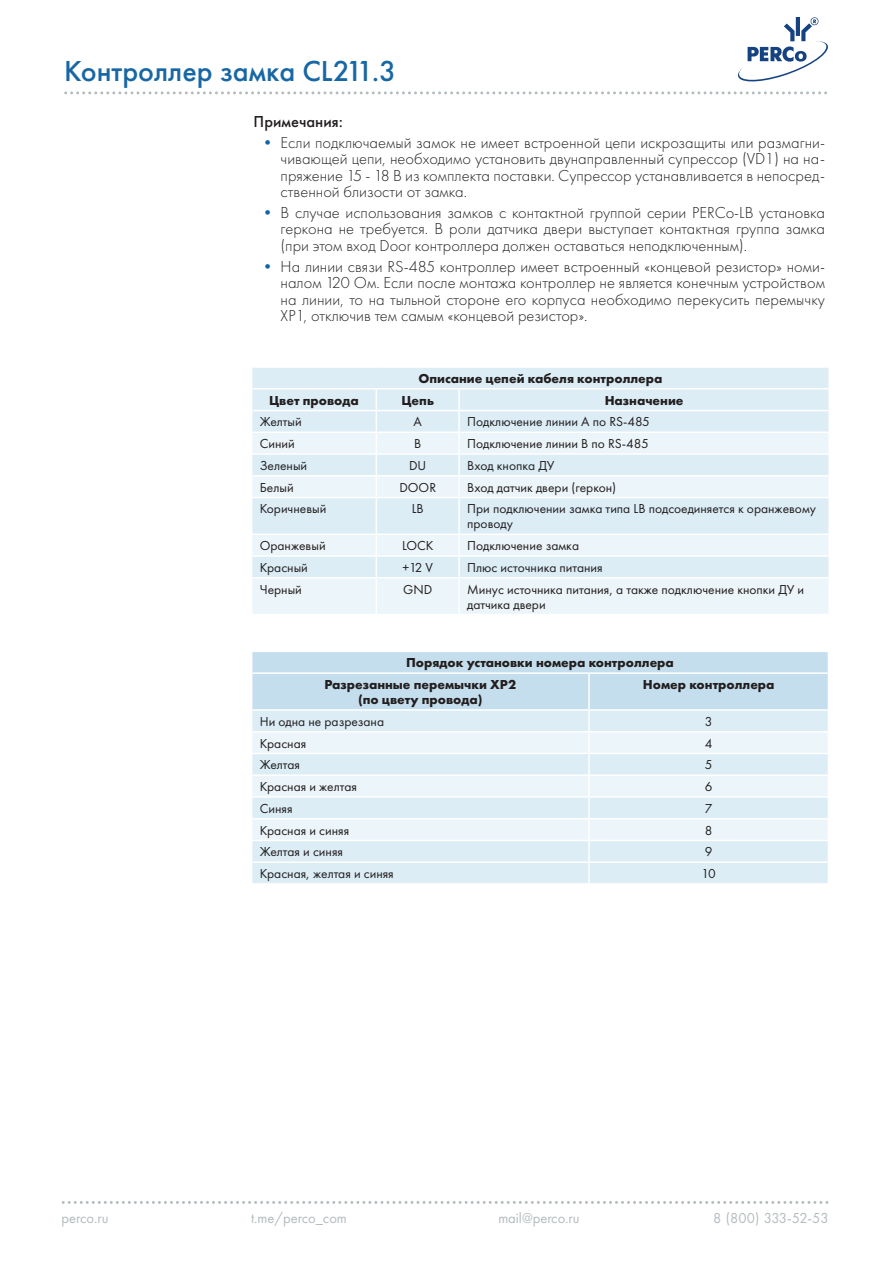
<style>
.page{position:relative;width:893px;height:1263px;background:#fff}
.page>*{position:absolute;margin:0;border:0;box-sizing:border-box;transform-origin:0 0}
.ТОЗ_Заголовок_раздел{font:500 30px "Futura New";color:#1867a5}
.t1{font:300 16.5px/16.5px "Futura New";color:#231f20;text-align:justify}
.СБ_список{font:500 16.5px "Futura New";color:#231f20}
.t2{font:15px "Futura New";color:#b3bbbe}
.t3{font:15px "Futura New";letter-spacing:-.025em;color:#b3bbbe}
.t4{font:13.5px/15px "Futura New";color:#221e1f}
.t5{font:700 13.5px "Futura New";color:#221e1f}
.s1{font-weight:400;color:#1167a6}
</style>
<div class="page">
<svg style="left:66px;top:91px;width:754px;height:3px"></svg>
<svg style="left:63px;top:1201px;width:758px;height:3px"></svg>
<svg style="left:738px;top:18px;width:90px;height:64px"></svg>
<div style="left:252px;top:368px;width:576px;height:63px;background:#dcedf6"></div>
<svg style="left:252px;top:433px;width:576px;height:181px;background:#e5f1f7"></svg>
<hr style="left:458px;top:411px;width:2px;height:20px;background:#fff">
<hr style="left:458px;top:455px;width:2px;height:20px;background:#fff">
<hr style="left:376px;top:498px;width:1px;height:35px;background:#fff">
<hr style="left:458px;top:498px;width:2px;height:35px;background:#fff">
<hr style="left:458px;top:557px;width:2px;height:20px;background:#fff">
<hr style="left:458px;top:433px;width:2px;height:20px;background:#fff">
<hr style="left:251px;top:453px;width:125px;height:2px;background:#fff">
<hr style="left:376px;top:453px;width:83px;height:2px;background:#fff">
<hr style="left:459px;top:453px;width:371px;height:2px;background:#fff">
<hr style="left:252px;top:475px;width:124px;height:1px;background:#fff">
<hr style="left:376px;top:475px;width:83px;height:1px;background:#fff">
<hr style="left:459px;top:475px;width:369px;height:1px;background:#fff">
<hr style="left:458px;top:476px;width:2px;height:21px;background:#fff">
<hr style="left:251px;top:497px;width:125px;height:1px;background:#fff">
<hr style="left:376px;top:497px;width:83px;height:1px;background:#fff">
<hr style="left:459px;top:497px;width:371px;height:1px;background:#fff">
<hr style="left:252px;top:533px;width:124px;height:2px;background:#fff">
<hr style="left:376px;top:533px;width:83px;height:2px;background:#fff">
<hr style="left:459px;top:533px;width:369px;height:2px;background:#fff">
<svg style="left:376px;top:535px;width:1px;height:42px"></svg>
<hr style="left:458px;top:535px;width:2px;height:20px;background:#fff">
<hr style="left:251px;top:555px;width:125px;height:2px;background:#fff">
<hr style="left:376px;top:555px;width:83px;height:2px;background:#fff">
<hr style="left:459px;top:555px;width:371px;height:2px;background:#fff">
<hr style="left:252px;top:577px;width:124px;height:1px;background:#fff">
<hr style="left:376px;top:577px;width:83px;height:1px;background:#fff">
<hr style="left:459px;top:577px;width:369px;height:1px;background:#fff">
<hr style="left:376px;top:578px;width:1px;height:36px;background:#fff">
<hr style="left:458px;top:578px;width:2px;height:36px;background:#fff">
<svg style="left:376px;top:390px;width:1px;height:107px"></svg>
<hr style="left:458px;top:390px;width:2px;height:20px;background:#fff">
<hr style="left:252px;top:388px;width:124px;height:2px;background:#fff">
<hr style="left:376px;top:388px;width:83px;height:2px;background:#fff">
<hr style="left:459px;top:388px;width:369px;height:2px;background:#fff">
<hr style="left:252px;top:410px;width:124px;height:1px;background:#fff">
<hr style="left:376px;top:410px;width:83px;height:1px;background:#fff">
<hr style="left:459px;top:410px;width:369px;height:1px;background:#fff">
<svg style="left:252px;top:652px;width:576px;height:231px;background:#ddecf5"></svg>
<hr style="left:252px;top:672px;width:337px;height:2px;background:#fff">
<hr style="left:589px;top:672px;width:239px;height:2px;background:#fff">
<p class="ТОЗ_Заголовок_раздел" style="left:64px;top:53px;width:334px">Контроллер замка CL211.3</p>
<p class="СБ_список" style="left:254px;top:111px;width:91px">Примечания:</p>
<p class="t1" style="left:281px;top:134px;width:546px;text-indent:-21px"><span class="s1">•</span> Если подключаемый замок не имеет встроенной цепи искрозащиты или размагни&shy;чивающей цепи, необходимо установить двунаправленный супрессор (VD1) на на&shy;пряжение 15 - 18 В из комплекта поставки. Супрессор устанавливается в непосред&shy;ственной близости от замка.</p>
<p class="t1" style="left:281px;top:204px;width:546px;text-indent:-21px"><span class="s1">•</span> В случае использования замков с контактной группой серии PERCo-LB установка геркона не требуется. В роли датчика двери выступает контактная группа замка (при этом вход Door контроллера должен оставаться неподключенным).</p>
<p class="t1" style="left:281px;top:258px;width:546px;text-indent:-21px"><span class="s1">•</span> На линии связи RS-485 контроллер имеет встроенный «концевой резистор» номи&shy;налом 120 Ом. Если после монтажа контроллер не является конечным устройством на линии, то на тыльной стороне его корпуса необходимо перекусить перемычку XP1, отключив тем самым «концевой резистор».</p>
<p class="t5" style="left:418px;top:370px;width:246px">Описание цепей кабеля контроллера</p>
<p class="t5" style="left:269px;top:391px;width:91px">Цвет провода</p>
<p class="t5" style="left:402px;top:391px;width:34px">Цепь</p>
<p class="t5" style="left:605px;top:391px;width:80px">Назначение</p>
<p class="t4" style="left:260px;top:414px;width:44px">Желтый</p>
<p class="t4" style="left:414px;top:414px;width:10px">А</p>
<p class="t4" style="left:467px;top:414px;width:184px">Подключение линии А по RS-485</p>
<p class="t4" style="left:260px;top:436px;width:37px">Синий</p>
<p class="t4" style="left:414px;top:436px;width:9px">B</p>
<p class="t4" style="left:467px;top:436px;width:183px">Подключение линии В по RS-485</p>
<p class="t4" style="left:260px;top:458px;width:49px">Зеленый</p>
<p class="t4" style="left:409px;top:458px;width:19px">DU</p>
<p class="t4" style="left:467px;top:458px;width:89px">Вход кнопка ДУ</p>
<p class="t4" style="left:260px;top:479px;width:35px">Белый</p>
<p class="t4" style="left:399px;top:479px;width:38px">DOOR</p>
<p class="t4" style="left:467px;top:479px;width:151px">Вход датчик двери (геркон)</p>
<p class="t4" style="left:260px;top:501px;width:68px">Коричневый</p>
<p class="t4" style="left:412px;top:501px;width:13px">LB</p>
<p class="t4" style="left:467px;top:501px;width:350px">При подключении замка типа LB подсоединяется к оранжевому проводу</p>
<p class="t4" style="left:260px;top:538px;width:67px">Оранжевый</p>
<p class="t4" style="left:402px;top:538px;width:33px">LOCK</p>
<p class="t4" style="left:467px;top:538px;width:113px">Подключение замка</p>
<p class="t4" style="left:260px;top:560px;width:50px">Красный</p>
<p class="t4" style="left:402px;top:560px;width:32px">+12 V</p>
<p class="t4" style="left:467px;top:560px;width:137px">Плюс источника питания</p>
<p class="t4" style="left:260px;top:581px;width:44px">Черный</p>
<p class="t4" style="left:403px;top:581px;width:31px">GND</p>
<p class="t4" style="left:467px;top:581px;width:338px">Минус источника питания, а также подключение кнопки ДУ и датчика двери</p>
<p class="t5" style="left:406px;top:654px;width:269px">Порядок установки номера контроллера</p>
<p class="t5" style="left:325px;top:676px;width:193px">Разрезанные перемычки XP2</p>
<p class="t5" style="left:358px;top:691px;width:126px">(по цвету провода)</p>
<p class="t5" style="left:643px;top:676px;width:133px">Номер контроллера</p>
<p class="t4" style="left:260px;top:714px;width:126px">Ни одна не разрезана</p>
<p class="t4" style="left:705px;top:714px;width:9px">3</p>
<p class="t4" style="left:260px;top:735px;width:48px">Красная</p>
<p class="t4" style="left:705px;top:735px;width:9px">4</p>
<p class="t4" style="left:260px;top:757px;width:42px">Желтая</p>
<p class="t4" style="left:705px;top:757px;width:9px">5</p>
<p class="t4" style="left:260px;top:779px;width:99px">Красная и желтая</p>
<p class="t4" style="left:705px;top:779px;width:9px">6</p>
<p class="t4" style="left:260px;top:801px;width:34px">Синяя</p>
<p class="t4" style="left:705px;top:801px;width:9px">7</p>
<p class="t4" style="left:260px;top:822px;width:91px">Красная и синяя</p>
<p class="t4" style="left:705px;top:822px;width:9px">8</p>
<p class="t4" style="left:260px;top:844px;width:85px">Желтая и синяя</p>
<p class="t4" style="left:705px;top:844px;width:9px">9</p>
<p class="t4" style="left:260px;top:866px;width:136px">Красная, желтая и синяя</p>
<p class="t4" style="left:701px;top:866px;width:16px">10</p>
<p class="t2" style="left:62px;top:1209px;width:49px">perco.ru</p>
<p class="t2" style="left:251px;top:1209px;width:97px">t.me/perco_com</p>
<p class="t2" style="left:498px;top:1209px;width:83px">mail@perco.ru</p>
<p class="t3" style="left:713px;top:1209px;width:117px">8 (800) 333-52-53</p>
</div>
